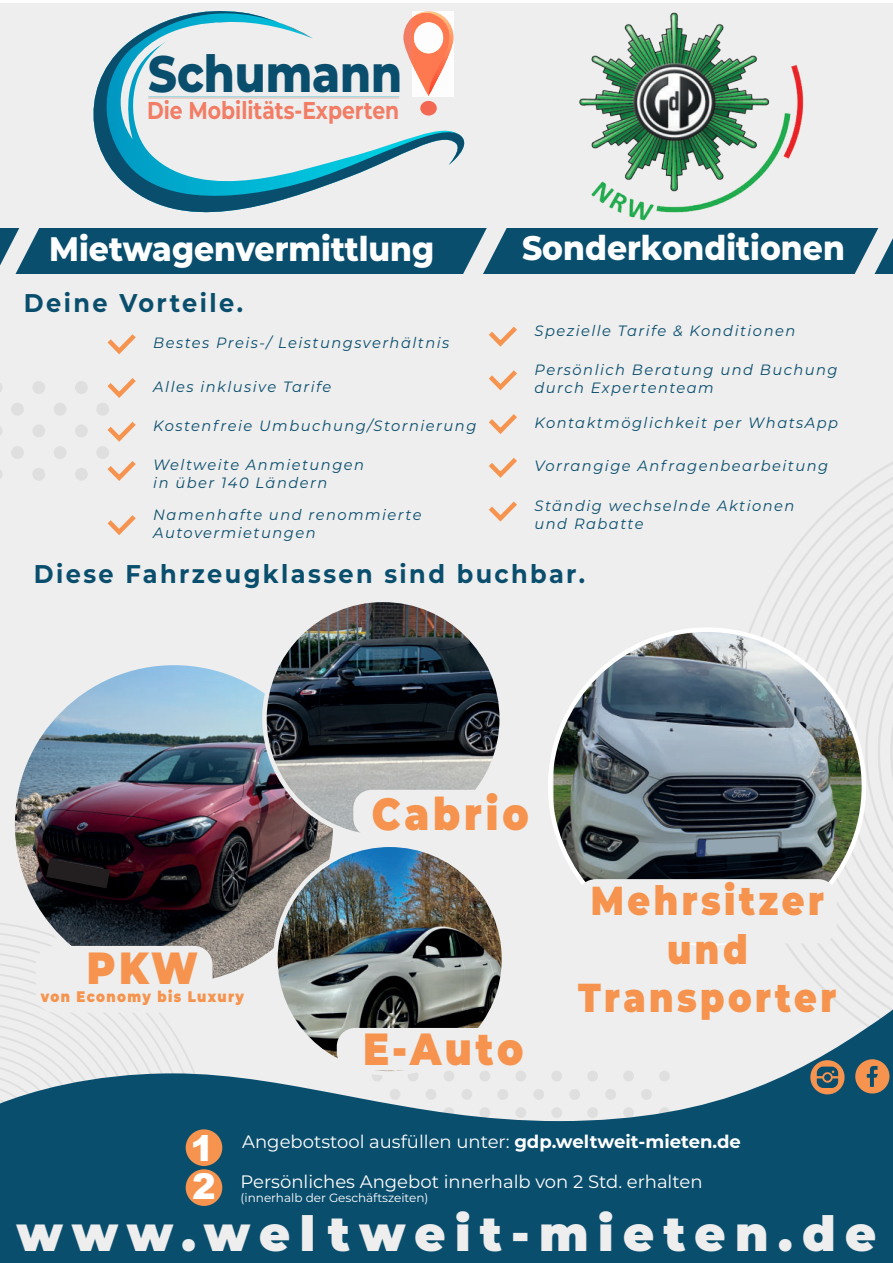
<style>
.page{position:relative;width:893px;height:1263px;background:#fff}
.page>*{position:absolute;margin:0;border:0;box-sizing:border-box;transform-origin:0 0}
.t1{font:800 51.15px "Montserrat";color:#0a4e6e;scale:.87 1}
.t2{font:900 48.45px "Montserrat";letter-spacing:.2em;color:#edeeed}
.t3{font:900 45px "Montserrat";letter-spacing:.1em;color:#f6944f;scale:.86 1}
.t4{font:900 40.35px/48.4px "Montserrat";letter-spacing:.1em;color:#f6944f;text-align:center;scale:.86 1}
.t5{font:900 35.4px "Arial";color:#fff}
.t6{font:800 34.05px "Montserrat";color:#fff;scale:.92 1}
.t7{font:700 25.65px "Montserrat";letter-spacing:.1em;color:#0a4e6e;scale:.94 1}
.t8{font:700 24.3px "Montserrat";color:#f37c65;scale:.84 1}
.t9{font:18px "Montserrat";color:#fff}
.t10{font:900 15.3px "Montserrat";letter-spacing:.1em;color:#f6944f;scale:.86 1}
.t11{font:italic 15px/18px "Montserrat";letter-spacing:.1em;color:#0a4e6e}
.t12{font:12px "Montserrat";color:#fff}
.s1{font-weight:700}
.s2{font-family:"Arial";font-weight:900;font-size:35.4px}
</style>
<div class="page">
<div style="left:0;top:4px;width:893px;height:1259px;background:#edeeed"></div>
<svg style="left:0;top:923px;width:56px;height:85px"></svg>
<svg style="left:749px;top:462px;width:144px;height:546px"></svg>
<div style="left:54px;top:403px;width:12px;height:13px;background:#dedfde;border-radius:50%"></div>
<div style="left:32px;top:424px;width:13px;height:13px;background:#dedfde;border-radius:50%"></div>
<div style="left:75px;top:424px;width:13px;height:13px;background:#dedfde;border-radius:50%"></div>
<div style="left:32px;top:381px;width:13px;height:13px;background:#dedfde;border-radius:50%"></div>
<div style="left:75px;top:381px;width:13px;height:13px;background:#dedfde;border-radius:50%"></div>
<svg style="left:11px;top:446px;width:13px;height:13px"></svg>
<div style="left:32px;top:468px;width:13px;height:13px;background:#dedfde;border-radius:50%"></div>
<div style="left:75px;top:468px;width:13px;height:13px;background:#dedfde;border-radius:50%"></div>
<div style="left:54px;top:446px;width:12px;height:13px;background:#dedfde;border-radius:50%"></div>
<svg style="left:11px;top:403px;width:13px;height:13px"></svg>
<svg style="left:0;top:426px;width:2px;height:9px"></svg>
<svg style="left:0;top:383px;width:2px;height:9px"></svg>
<svg style="left:0;top:470px;width:2px;height:9px"></svg>
<svg style="left:0;top:1008px;width:893px;height:255px;fill:#0a4e6e"></svg>
<svg style="left:810px;top:1060px;width:35px;height:34px"></svg>
<svg style="left:855px;top:1059px;width:34px;height:34px"></svg>
<svg style="left:107px;top:334px;width:29px;height:21px"></svg>
<svg style="left:96px;top:378px;width:40px;height:103px"></svg>
<svg style="left:107px;top:515px;width:29px;height:20px"></svg>
<svg style="left:489px;top:326px;width:28px;height:21px"></svg>
<svg style="left:489px;top:370px;width:28px;height:21px"></svg>
<svg style="left:489px;top:414px;width:28px;height:20px"></svg>
<svg style="left:489px;top:458px;width:28px;height:20px"></svg>
<svg style="left:489px;top:501px;width:28px;height:21px"></svg>
<div style="left:0;top:228px;width:893px;height:45px;background:#0a4e6e"></div>
<img style="left:534px;top:3px;width:295px;height:218px">
<svg style="left:81px;top:3px;width:392px;height:210px"></svg>
<svg style="left:112px;top:22px;width:107px;height:117px"></svg>
<svg style="left:403px;top:11px;width:51px;height:85px"></svg>
<div style="left:420px;top:101px;width:17px;height:15px;background:#f26853;border-radius:50%"></div>
<hr style="left:148px;top:96px;width:251px;height:1px;background:#00b0d0">
<hr style="left:148px;top:98px;width:251px;height:1px;background:#f37c65">
<img style="left:13px;top:663px;width:322px;height:322px;border-radius:161px">
<svg style="left:46px;top:858px;width:64px;height:30px;background:#181417"></svg>
<img style="left:264px;top:600px;width:238px;height:237px;border-radius:119px">
<img style="left:553px;top:630px;width:311px;height:313px">
<svg style="left:706px;top:837px;width:72px;height:18px"></svg>
<div style="left:36px;top:946px;width:176px;height:66px;background:#edeeed;border-radius:18px"></div>
<div style="left:353px;top:790px;width:179px;height:47px;background:#edeeed;border-radius:18px"></div>
<div style="left:577px;top:879px;width:260px;height:64px;background:#edeeed;border-radius:18px"></div>
<img style="left:275px;top:845px;width:229px;height:228px;border-radius:114px">
<div style="left:337px;top:1028px;width:188px;height:42px;background:#edeeed;border-radius:18px"></div>
<svg style="left:458px;top:209px;width:54px;height:65px"></svg>
<svg style="left:849px;top:228px;width:44px;height:46px"></svg>
<svg style="left:0;top:228px;width:45px;height:46px"></svg>
<div style="left:186px;top:1129px;width:36px;height:37px;background:#f6944f;border-radius:50%"></div>
<div style="left:186px;top:1169px;width:36px;height:37px;background:#f6944f;border-radius:50%"></div>
<h1 class="t1" style="left:148px;top:51px;width:293px">Schumann</h1>
<h3 class="t8" style="left:147px;top:100px;width:302px">Die Mobilitäts-Experten</h3>
<h3 class="t6" style="left:49px;top:233px;width:420px">Mietwagenvermittlung</h3>
<h3 class="t6" style="left:522px;top:233px;width:352px">Sonderkonditionen</h3>
<h3 class="t7" style="left:24px;top:292px;width:235px">Deine Vorteile.</h3>
<p class="t11" style="left:153px;top:334px;width:298px">Bestes Preis-/ Leistungsverhältnis</p>
<p class="t11" style="left:153px;top:378px;width:180px">Alles inklusive Tarife</p>
<p class="t11" style="left:153px;top:417px;width:325px">Kostenfreie Umbuchung/Stornierung</p>
<p class="t11" style="left:153px;top:456px;width:212px">Weltweite Anmietungen in über 140 Ländern</p>
<p class="t11" style="left:153px;top:506px;width:270px">Namenhafte und renommierte<br>Autovermietungen</p>
<p class="t11" style="left:534px;top:322px;width:262px">Spezielle Tarife &amp; Konditionen</p>
<p class="t11" style="left:534px;top:362px;width:305px">Persönlich Beratung und Buchung durch Expertenteam</p>
<p class="t11" style="left:534px;top:414px;width:305px">Kontaktmöglichkeit per WhatsApp</p>
<p class="t11" style="left:534px;top:458px;width:295px">Vorrangige Anfragenbearbeitung</p>
<p class="t11" style="left:534px;top:497px;width:261px">Ständig wechselnde Aktionen und Rabatte</p>
<h3 class="t7" style="left:34px;top:563px;width:588px">Diese Fahrzeugklassen sind buchbar.</h3>
<h3 class="t3" style="left:87px;top:947px;width:131px">PKW</h3>
<p class="t10" style="left:41px;top:990px;width:238px">von Economy bis Luxury</p>
<h3 class="t3" style="left:372px;top:793px;width:184px">Cabrio</h3>
<h3 class="t3" style="left:363px;top:1028px;width:188px">E-Auto</h3>
<h3 class="t4" style="left:578px;top:878px;width:302px">Mehrsitzer und<br>Transporter</h3>
<p class="t9" style="left:242px;top:1134px;width:500px">Angebotstool ausfüllen unter: <span class="s1">gdp.weltweit-mieten.de</span></p>
<h3 class="t5" style="left:191px;top:1128px;width:25px">1</h3>
<p class="t9" style="left:192px;top:1174px;width:512px"><span class="s2">2</span> Persönliches Angebot innerhalb von 2 Std. erhalten</p>
<p class="t12" style="left:241px;top:1193px;width:189px">(innerhalb der Geschäftszeiten)</p>
<h2 class="t2" style="left:17px;top:1212px;width:861px">www.weltweit-mieten.de</h2>
</div>
